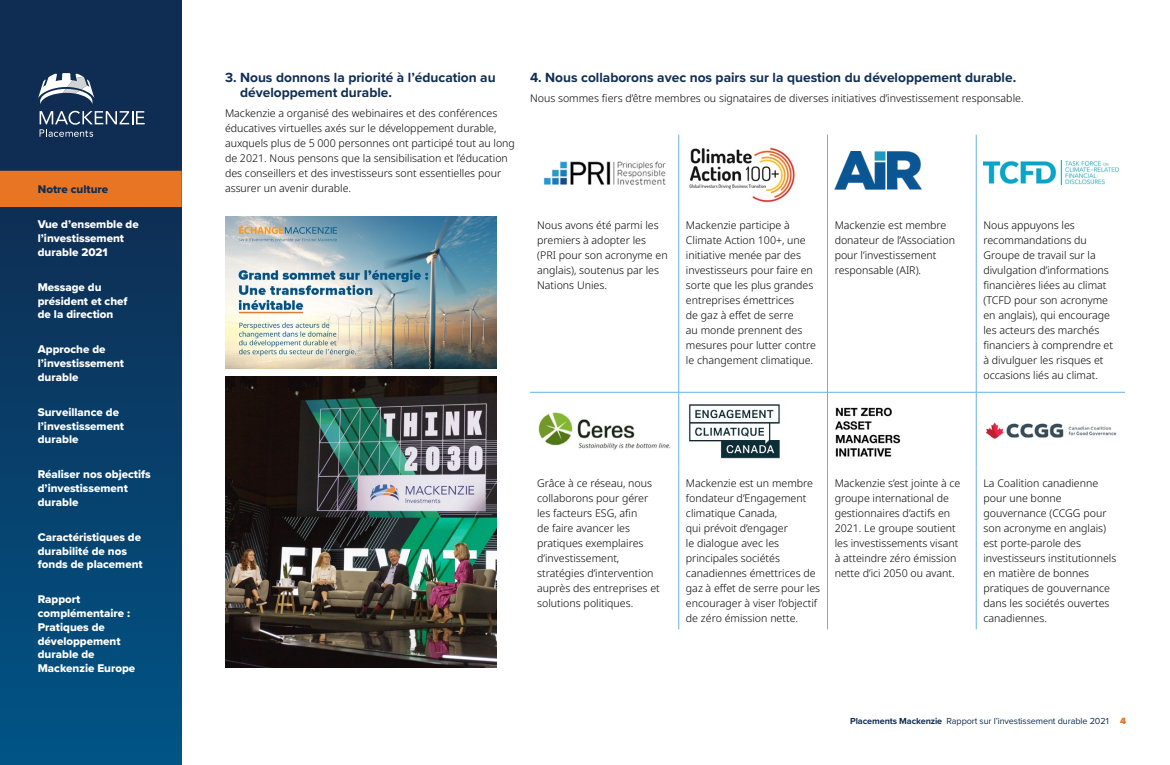
<style>
.page{position:relative;width:1170px;height:765px;background:#fff}
.page>*{position:absolute;margin:0;border:0;box-sizing:border-box;transform-origin:0 0}
.t1{font:700 13.75px/15px "Proxima Nova";color:#0f2d52}
.Nav_Off{font:11.5px/13.8px "Proxima Nova Extrabld";color:#fff}
.Body{font:11.5px/13.8px "Proxima Nova Extrabld";color:#fff}
.Nav_On___Single{font:11.5px "Proxima Nova Extrabld";color:#0f2d52}
.Body-2{font:300 10.62px/15px "Noto Sans";color:#000}
.t2{font:9px "Proxima Nova";letter-spacing:-.01em;color:#0f2d52}
.s1{font-weight:700}
.s2{font-weight:900;font-size:9.38px;color:#e87524}
</style>
<div class="page">
<div style="left:0;top:0;width:182px;height:765px;background:linear-gradient(to bottom,#122649,#015283)"></div>
<svg style="left:38px;top:73px;width:56px;height:31px"></svg>
<svg style="left:40px;top:111px;width:105px;height:26px;background:#405875"></svg>
<img style="left:225px;top:376px;width:271px;height:291px">
<img style="left:225px;top:217px;width:271px;height:152px">
<hr style="left:679px;top:392px;width:1px;height:77px;background:#6ab2e2">
<hr style="left:827px;top:392px;width:1px;height:77px;background:#6ab2e2">
<hr style="left:976px;top:392px;width:1px;height:77px;background:#6ab2e2">
<hr style="left:679px;top:469px;width:1px;height:160px;background:#6ab2e2">
<hr style="left:827px;top:469px;width:1px;height:160px;background:#6ab2e2">
<hr style="left:976px;top:469px;width:1px;height:160px;background:#6ab2e2">
<hr style="left:530px;top:392px;width:149px;height:1px;background:#6ab2e2">
<hr style="left:679px;top:392px;width:149px;height:1px;background:#6ab2e2">
<hr style="left:828px;top:392px;width:148px;height:1px;background:#6ab2e2">
<hr style="left:976px;top:392px;width:149px;height:1px;background:#6ab2e2">
<hr style="left:679px;top:211px;width:1px;height:181px;background:#6ab2e2">
<hr style="left:827px;top:211px;width:1px;height:181px;background:#6ab2e2">
<hr style="left:976px;top:211px;width:1px;height:181px;background:#6ab2e2">
<hr style="left:679px;top:135px;width:1px;height:76px;background:#6ab2e2">
<hr style="left:827px;top:135px;width:1px;height:76px;background:#6ab2e2">
<hr style="left:976px;top:135px;width:1px;height:76px;background:#6ab2e2">
<img style="left:543px;top:161px;width:123px;height:24px">
<img style="left:689px;top:147px;width:106px;height:56px">
<img style="left:835px;top:151px;width:87px;height:39px">
<img style="left:983px;top:161px;width:135px;height:24px">
<img style="left:538px;top:412px;width:133px;height:38px">
<img style="left:688px;top:404px;width:92px;height:55px">
<img style="left:835px;top:407px;width:66px;height:50px">
<img style="left:985px;top:422px;width:132px;height:17px">
<div style="left:0;top:171px;width:182px;height:36px;background:#e87524"></div>
<p class="Nav_On___Single" style="left:38px;top:181px;width:72px">Notre culture</p>
<p class="Body" style="left:38px;top:217px;width:103px">Vue d’ensemble de l’investissement durable 2021</p>
<p class="Nav_Off" style="left:38px;top:280px;width:91px">Message du président et chef de la direction</p>
<p class="Nav_Off" style="left:38px;top:342px;width:88px">Approche de l’investissement durable</p>
<p class="Nav_Off" style="left:38px;top:405px;width:88px">Surveillance de l’investissement durable</p>
<p class="Nav_Off" style="left:38px;top:467px;width:115px">Réaliser nos objectifs d’investissement durable</p>
<p class="Nav_Off" style="left:38px;top:530px;width:106px">Caractéristiques de durabilité de nos fonds de placement</p>
<p class="Nav_Off" style="left:38px;top:592px;width:99px">Rapport complémentaire :<br>Pratiques de développement durable de<br>Mackenzie Europe</p>
<h2 class="t1" style="left:240px;top:70px;width:257px;text-indent:-15px">3. Nous donnons la priorité à l’éducation au développement durable.</h2>
<p class="Body-2" style="left:225px;top:106px;width:292px">Mackenzie a organisé des webinaires et des conférences éducatives virtuelles axés sur le développement durable, auxquels plus de 5 000 personnes ont participé tout au long de 2021. Nous pensons que la sensibilisation et l’éducation des conseillers et des investisseurs sont essentielles pour assurer un avenir durable.</p>
<h2 class="t1" style="left:530px;top:70px;width:488px">4. Nous collaborons avec nos pairs sur la question du développement durable.</h2>
<p class="Body-2" style="left:530px;top:91px;width:495px">Nous sommes fiers d’être membres ou signataires de diverses initiatives d’investissement responsable.</p>
<p class="Body-2" style="left:537px;top:218px;width:132px">Nous avons été parmi les premiers à adopter les<br>(PRI pour son acronyme en anglais), soutenus par les<br>Nations Unies.</p>
<p class="Body-2" style="left:686px;top:218px;width:132px">Mackenzie participe à<br>Climate Action 100+, une initiative menée par des investisseurs pour faire en sorte que les plus grandes entreprises émettrices<br>de gaz à effet de serre<br>au monde prennent des mesures pour lutter contre le changement climatique.</p>
<p class="Body-2" style="left:835px;top:218px;width:122px">Mackenzie est membre donateur de l’Association pour l’investissement responsable (AIR).</p>
<p class="Body-2" style="left:983px;top:218px;width:131px">Nous appuyons les recommandations du<br>Groupe de travail sur la divulgation d’informations financières liées au climat (TCFD pour son acronyme en anglais), qui encourage les acteurs des marchés financiers à comprendre et à divulguer les risques et occasions liés au climat.</p>
<p class="Body-2" style="left:537px;top:476px;width:124px">Grâce à ce réseau, nous collaborons pour gérer les facteurs ESG, afin<br>de faire avancer les pratiques exemplaires d’investissement, stratégies d’intervention auprès des entreprises et solutions politiques.</p>
<p class="Body-2" style="left:686px;top:476px;width:136px">Mackenzie est un membre fondateur d’Engagement climatique Canada,<br>qui prévoit d’engager<br>le dialogue avec les principales sociétés canadiennes émettrices de gaz à effet de serre pour les encourager à viser l’objectif de zéro émission nette.</p>
<p class="Body-2" style="left:835px;top:476px;width:127px">Mackenzie s’est jointe à ce groupe international de gestionnaires d’actifs en<br>2021. Le groupe soutient les investissements visant à atteindre zéro émission nette d’ici 2050 ou avant.</p>
<p class="Body-2" style="left:983px;top:476px;width:134px">La Coalition canadienne pour une bonne gouvernance (CCGG pour son acronyme en anglais) est porte-parole des investisseurs institutionnels en matière de bonnes pratiques de gouvernance dans les sociétés ouvertes canadiennes.</p>
<p class="t2" style="left:850px;top:714px;width:278px"><span class="s1">Placements Mackenzie</span> Rapport sur l’investissement durable 2021 <span class="s2">4</span></p>
</div>
